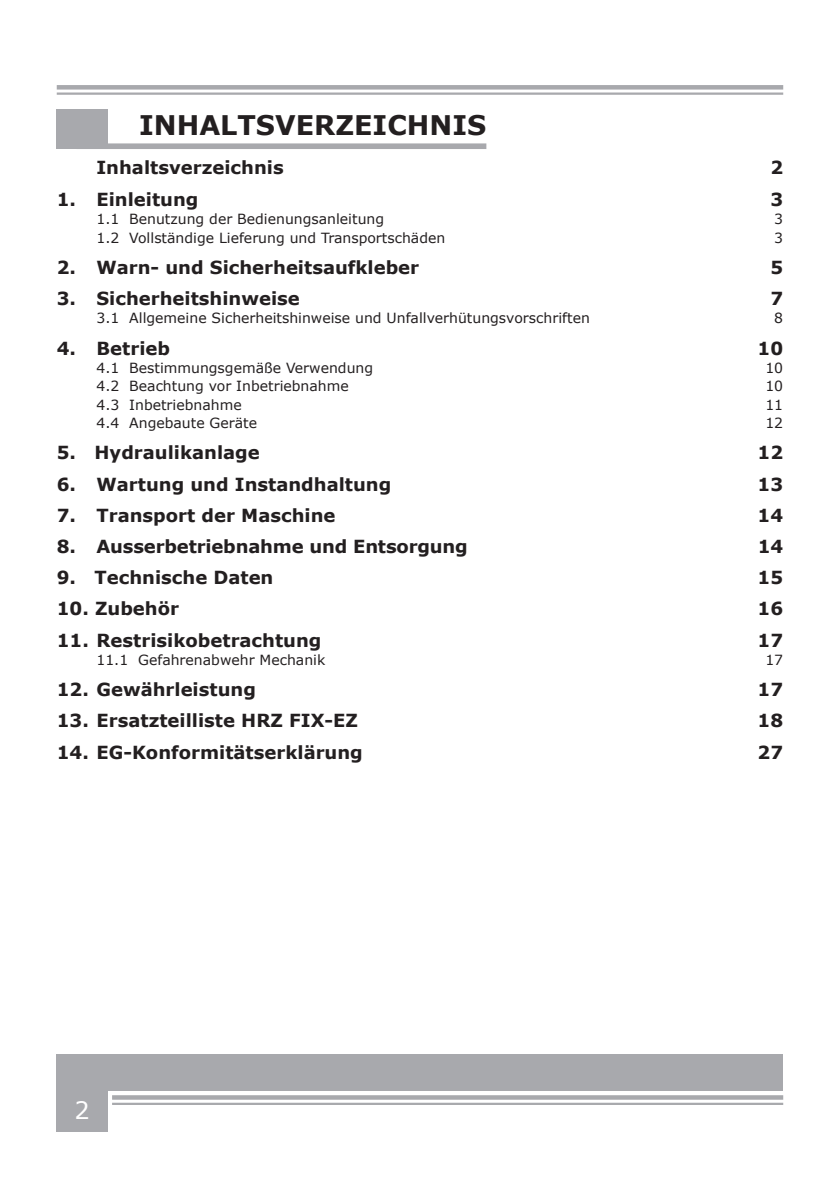
<style>
.page{position:relative;width:840px;height:1191px;background:#fff}
.page>*{position:absolute;margin:0;border:0;box-sizing:border-box;transform-origin:0 0}
.t1{font:700 27px "Verdana";color:#231f20}
.t2{font:24px "Verdana";color:#fff}
.t3{font:700 18px "Verdana";color:#231f20}
.t4{font:14px "Verdana";color:#231f20}
</style>
<div class="page">
<svg style="left:112px;top:1095px;width:670px;height:4px;background:#acadb1"></svg>
<hr style="left:112px;top:1102px;width:670px;height:3px;background:#a8a9ad">
<div style="left:57px;top:85px;width:725px;height:5px;background:#a8a9ad"></div>
<hr style="left:57px;top:92px;width:725px;height:3px;background:#a8a9ad">
<div style="left:57px;top:1054px;width:725px;height:37px;background:#a8a9ad"></div>
<div style="left:57px;top:1090px;width:51px;height:41px;background:#a8a9ad"></div>
<div style="left:57px;top:109px;width:51px;height:40px;background:#a8a9ad"></div>
<div style="left:77px;top:143px;width:409px;height:6px;background:#a8a9ad"></div>
<h1 class="t1" style="left:139px;top:107px;width:348px">INHALTSVERZEICHNIS</h1>
<p class="t3" style="left:96px;top:155px;width:189px">Inhaltsverzeichnis</p>
<p class="t3" style="left:770px;top:155px;width:14px">2</p>
<p class="t3" style="left:57px;top:186px;width:143px">1. Einleitung</p>
<p class="t3" style="left:770px;top:186px;width:14px">3</p>
<p class="t4" style="left:96px;top:209px;width:289px">1.1 Benutzung der Bedienungsanleitung</p>
<p class="t4" style="left:773px;top:209px;width:10px">3</p>
<p class="t4" style="left:96px;top:228px;width:350px">1.2 Vollständige Lieferung und Transportschäden</p>
<p class="t4" style="left:773px;top:228px;width:10px">3</p>
<p class="t3" style="left:57px;top:254px;width:364px">2. Warn- und Sicherheitsaufkleber</p>
<p class="t3" style="left:770px;top:254px;width:14px">5</p>
<p class="t3" style="left:57px;top:285px;width:244px">3. Sicherheitshinweise</p>
<p class="t3" style="left:770px;top:285px;width:14px">7</p>
<p class="t4" style="left:96px;top:308px;width:494px">3.1 Allgemeine Sicherheitshinweise und Unfallverhütungsvorschriften</p>
<p class="t4" style="left:773px;top:308px;width:10px">8</p>
<p class="t3" style="left:57px;top:335px;width:115px">4. Betrieb</p>
<p class="t3" style="left:757px;top:335px;width:27px">10</p>
<p class="t4" style="left:96px;top:358px;width:278px">4.1 Bestimmungsgemäße Verwendung</p>
<p class="t4" style="left:765px;top:358px;width:19px">10</p>
<p class="t4" style="left:96px;top:377px;width:253px">4.2 Beachtung vor Inbetriebnahme</p>
<p class="t4" style="left:765px;top:377px;width:19px">10</p>
<p class="t4" style="left:96px;top:395px;width:147px">4.3 Inbetriebnahme</p>
<p class="t4" style="left:765px;top:395px;width:19px">11</p>
<p class="t4" style="left:96px;top:413px;width:162px">4.4 Angebaute Geräte</p>
<p class="t4" style="left:765px;top:413px;width:19px">12</p>
<p class="t3" style="left:57px;top:440px;width:204px">5. Hydraulikanlage</p>
<p class="t3" style="left:757px;top:440px;width:27px">12</p>
<p class="t3" style="left:57px;top:471px;width:336px">6. Wartung und Instandhaltung</p>
<p class="t3" style="left:757px;top:471px;width:27px">13</p>
<p class="t3" style="left:57px;top:502px;width:280px">7. Transport der Maschine</p>
<p class="t3" style="left:757px;top:502px;width:27px">14</p>
<p class="t3" style="left:57px;top:534px;width:412px">8. Ausserbetriebnahme und Entsorgung</p>
<p class="t3" style="left:757px;top:534px;width:27px">14</p>
<p class="t3" style="left:57px;top:565px;width:218px">9. Technische Daten</p>
<p class="t3" style="left:757px;top:565px;width:27px">15</p>
<p class="t3" style="left:57px;top:596px;width:124px">10. Zubehör</p>
<p class="t3" style="left:757px;top:596px;width:27px">16</p>
<p class="t3" style="left:57px;top:627px;width:266px">11. Restrisikobetrachtung</p>
<p class="t3" style="left:757px;top:627px;width:27px">17</p>
<p class="t4" style="left:96px;top:650px;width:230px">11.1 Gefahrenabwehr Mechanik</p>
<p class="t4" style="left:765px;top:650px;width:19px">17</p>
<p class="t3" style="left:57px;top:677px;width:201px">12. Gewährleistung</p>
<p class="t3" style="left:757px;top:677px;width:27px">17</p>
<p class="t3" style="left:57px;top:708px;width:302px">13. Ersatzteilliste HRZ FIX-EZ</p>
<p class="t3" style="left:757px;top:708px;width:27px">18</p>
<p class="t3" style="left:57px;top:739px;width:307px">14. EG-Konformitätserklärung</p>
<p class="t3" style="left:757px;top:739px;width:27px">27</p>
<h2 class="t2" style="left:75px;top:1093px;width:17px">2</h2>
</div>
